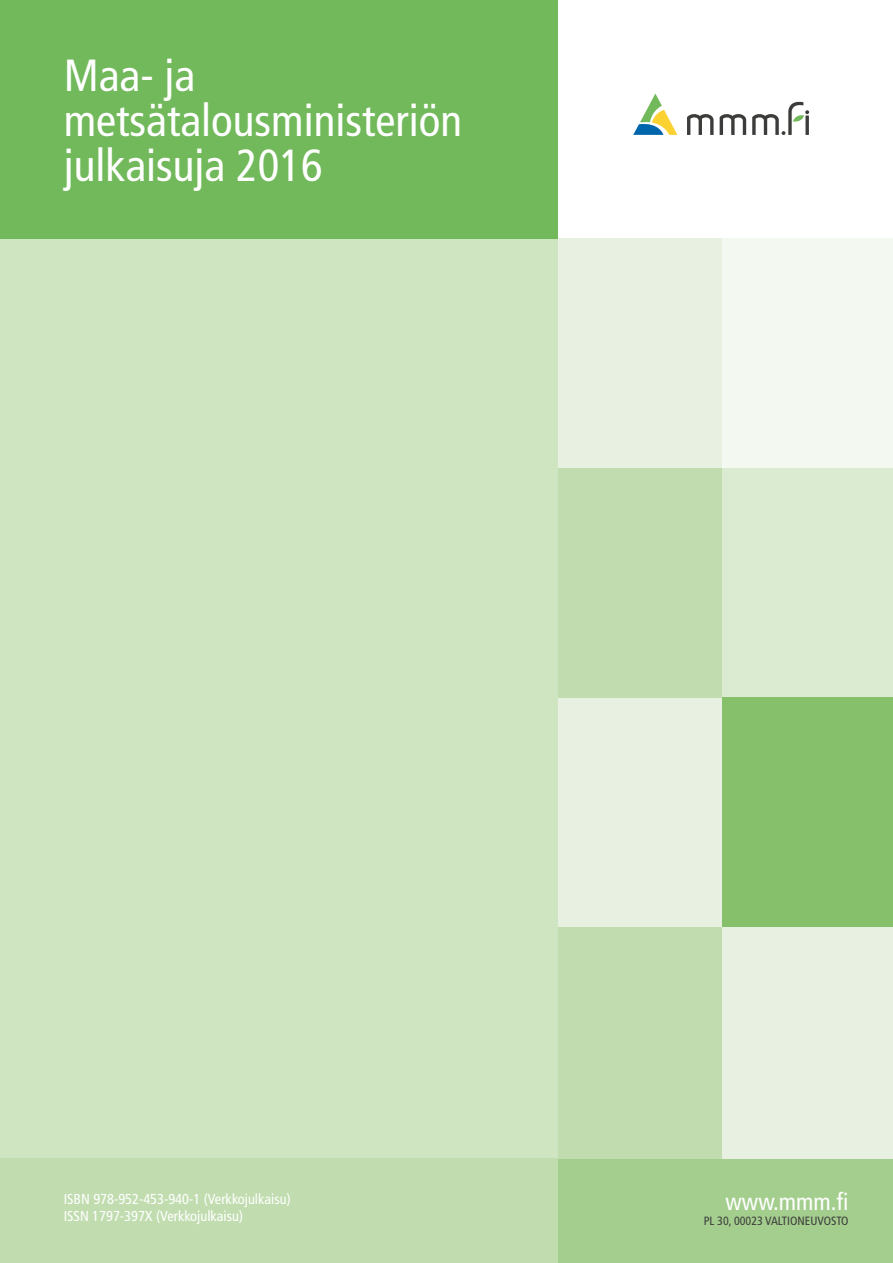
<style>
.page{position:relative;width:893px;height:1263px;background:#fff}
.page>*{position:absolute;margin:0;border:0;box-sizing:border-box;transform-origin:0 0}
.pääotsikko{font:condensed 45px "Frutiger LT Std";color:#fff}
.otsikko{font:condensed 24px "Frutiger LT Std";color:#fff}
.isbn{font:condensed 14.4px "Frutiger LT Std";color:#fff}
.otsikko-2{font:condensed 12px "Frutiger LT Std";color:#3c3c3a}
</style>
<div class="page">
<img style="left:892px;top:697px;width:1px;height:230px">
<div style="left:557px;top:1159px;width:336px;height:104px;background:#a4ce8e"></div>
<div style="left:721px;top:468px;width:172px;height:229px;background:#dbebd1"></div>
<div style="left:721px;top:238px;width:172px;height:230px;background:#f3f8f0"></div>
<div style="left:721px;top:697px;width:171px;height:230px;background:#86c06b"></div>
<div style="left:721px;top:927px;width:172px;height:232px;background:#e8f1e1"></div>
<div style="left:557px;top:927px;width:164px;height:232px;background:#c1ddb0"></div>
<div style="left:557px;top:697px;width:164px;height:230px;background:#e8f1e1"></div>
<div style="left:557px;top:468px;width:164px;height:229px;background:#c1ddb0"></div>
<div style="left:557px;top:238px;width:164px;height:230px;background:#e8f1e1"></div>
<div style="left:0;top:238px;width:557px;height:921px;background:#cfe4c1"></div>
<div style="left:0;top:0;width:557px;height:238px;background:#72b95b"></div>
<div style="left:0;top:1159px;width:557px;height:104px;background:#c1ddb0"></div>
<svg style="left:633px;top:94px;width:44px;height:41px"></svg>
<svg style="left:687px;top:114px;width:27px;height:21px"></svg>
<svg style="left:720px;top:114px;width:26px;height:21px"></svg>
<svg style="left:752px;top:101px;width:57px;height:34px"></svg>
<p class="pääotsikko" style="left:64px;top:49px;width:133px">Maa- ja</p>
<p class="pääotsikko" style="left:64px;top:94px;width:400px">metsätalousministeriön</p>
<p class="pääotsikko" style="left:64px;top:139px;width:260px">julkaisuja 2016</p>
<p class="isbn" style="left:64px;top:1191px;width:228px">ISBN 978-952-453-940-1 (Verkkojulkaisu)</p>
<p class="isbn" style="left:64px;top:1207px;width:181px">ISSN 1797-397X (Verkkojulkaisu)</p>
<p class="otsikko" style="left:725px;top:1188px;width:125px">www.mmm.fi</p>
<p class="otsikko-2" style="left:704px;top:1214px;width:146px">PL 30, 00023 VALTIONEUVOSTO</p>
</div>
